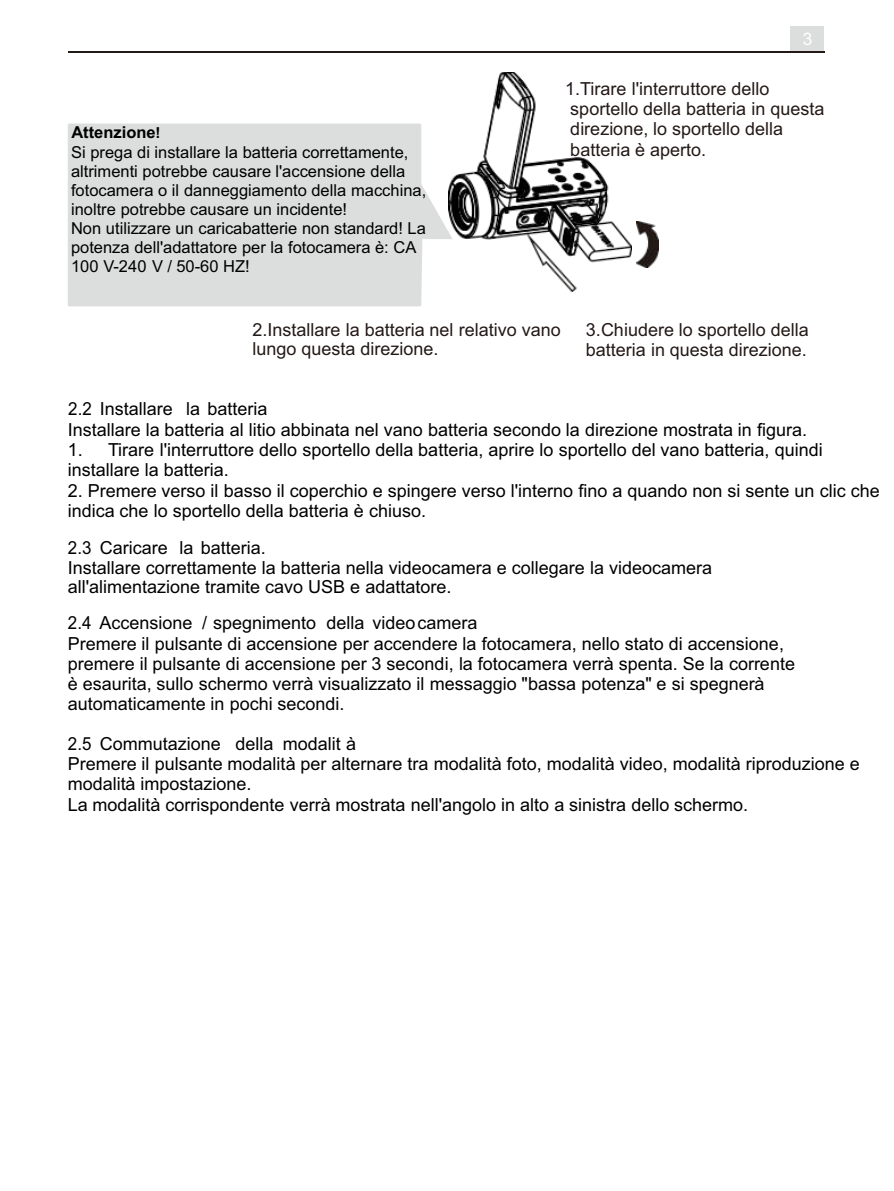
<style>
.page{position:relative;width:894px;height:1191px;background:#fff}
.page>*{position:absolute;margin:0;border:0;box-sizing:border-box;transform-origin:0 0}
.t1{font:18px/20.1px "Arial";color:#000;scale:.94 1}
.t2{font:18px/20.1px "Arial";color:#000}
.t3{font:18px/20.4px "Arial";color:#231916}
.t4{font:17.4px "Arial";color:#fff}
.t5{font:16.5px/19.2px "Arial";color:#000}
.s1{font-weight:700}
.s2{font-weight:700;font-size:15.3px}
</style>
<div class="page">
<div style="left:791px;top:26px;width:33px;height:26px;background:#dcdddd"></div>
<hr style="left:68px;top:51px;width:757px;height:2px;background:#231916">
<div style="left:68px;top:124px;width:381px;height:182px;background:#dcdddd"></div>
<img style="left:636px;top:222px;width:22px;height:46px">
<img style="left:449px;top:72px;width:182px;height:220px">
<p class="t5" style="left:71px;top:123px;width:357px"><span class="s1">Attenzione</span><span class="s2">!<br></span>Si prega di installare la batteria correttamente, altrimenti potrebbe causare l'accensione della fotocamera o il danneggiamento della macchina, inoltre potrebbe causare un incidente!<br>Non utilizzare un caricabatterie non standard! La potenza dell'adattatore per la fotocamera è: CA 100 V-240 V / 50-60 HZ!</p>
<p class="t4" style="left:803px;top:27px;width:11px">3</p>
<p class="t3" style="left:565px;top:78px;width:261px">1.Tirare l'interruttore dello sportello della batteria in questa direzione, lo sportello della batteria è aperto.</p>
<p class="t3" style="left:252px;top:319px;width:310px">2.Installare la batteria nel relativo vano lungo questa direzione.</p>
<p class="t3" style="left:586px;top:320px;width:225px">3.Chiudere lo sportello della batteria in questa direzione.</p>
<p class="t1" style="left:68px;top:398px;width:788px;line-height:21px">2.2 Installare la batteria<br>Installare la batteria al litio abbinata nel vano batteria secondo la direzione mostrata in figura.</p>
<p class="t2" style="left:68px;top:440px;width:757px">1. Tirare l'interruttore dello sportello della batteria, aprire lo sportello del vano batteria, quindi installare la batteria.</p>
<p class="t2" style="left:68px;top:480px;width:814px">2. Premere verso il basso il coperchio e spingere verso l'interno fino a quando non si sente un clic che indica che lo sportello della batteria è chiuso.</p>
<p class="t1" style="left:68px;top:538px;width:687px">2.3 Caricare la batteria.<br>Installare correttamente la batteria nella videocamera e collegare la videocamera all'alimentazione tramite cavo USB e adattatore.</p>
<p class="t1" style="left:68px;top:613px;width:775px">2.4 Accensione / spegnimento della videocamera<br>Premere il pulsante di accensione per accendere la fotocamera, nello stato di accensione, premere il pulsante di accensione per 3 secondi, la fotocamera verrà spenta. Se la corrente è esaurita, sullo schermo verrà visualizzato il messaggio "bassa potenza" e si spegnerà automaticamente in pochi secondi.</p>
<p class="t1" style="left:68px;top:733px;width:844px">2.5 Commutazione della modalit à<br>Premere il pulsante modalità per alternare tra modalità foto, modalità video, modalità riproduzione e modalità impostazione.<br>La modalità corrispondente verrà mostrata nell'angolo in alto a sinistra dello schermo.</p>
</div>
